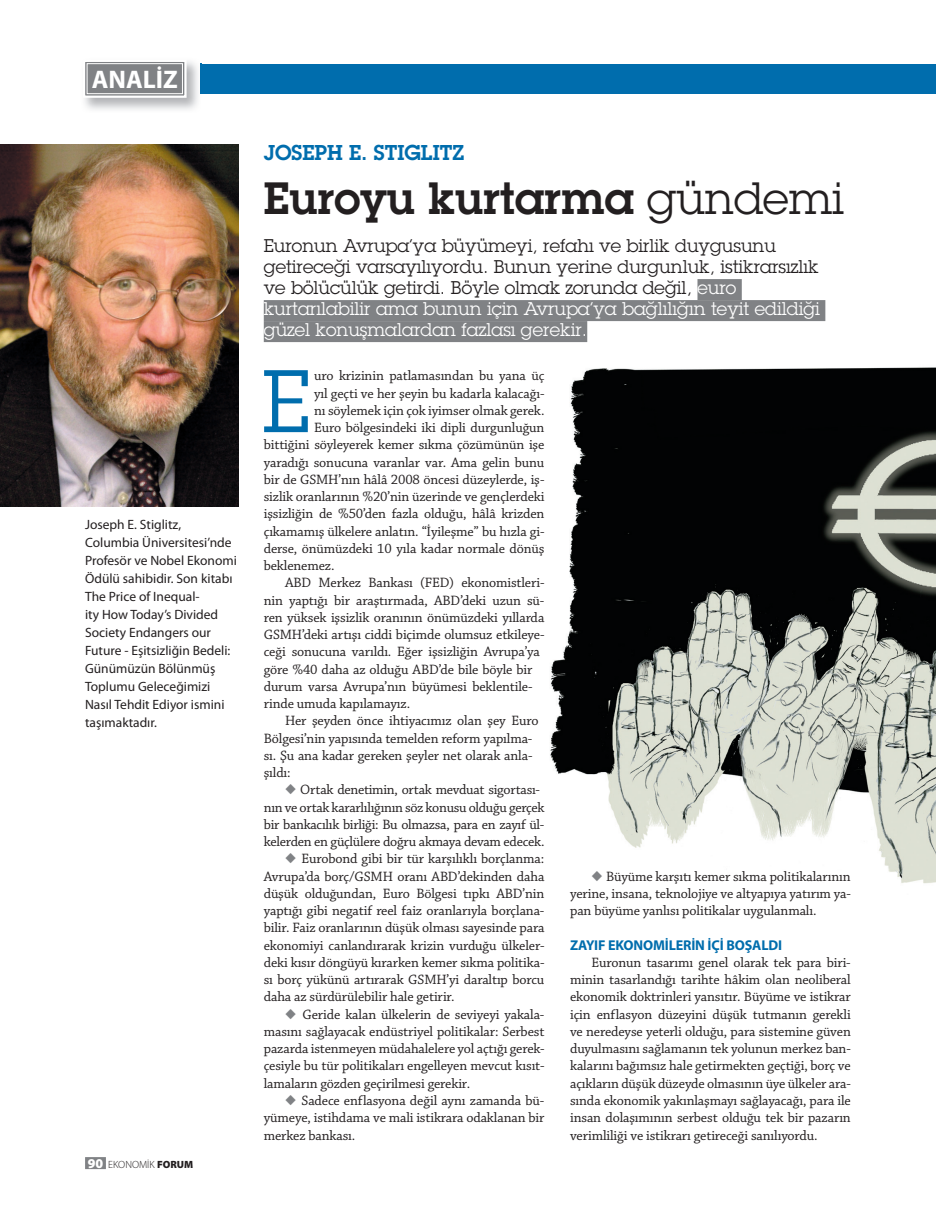
<style>
.page{position:relative;width:936px;height:1212px;background:#fff}
.page>*{position:absolute;margin:0;border:0;box-sizing:border-box;transform-origin:0 0}
.t1{font:86.7px "Lubalin Graph Turk";color:#006dad}
.t2{font:44.25px "Lubalin Graph Turk B";color:#231f20}
.t3{font:700 25.5px "Myriad Pro";color:#fff}
.t4{font:21px "Lubalin Graph Turk B";color:#006dad}
.t5{font:18px/21px "Lubalin Graph Turk";color:#231f20}
.t6{font:14.25px/17.2px "Chaparral Pro";letter-spacing:-.01em;color:#231f20;text-align:justify}
.t7{font:700 14.25px "Myriad Pro";letter-spacing:-.01em;color:#006dad}
.t8{font:13.5px/18px "Myriad Pro";color:#231f20}
.t9{font:300 10.5px "Myriad Pro";color:#231f20}
.s1{font-weight:900;font-size:13.5px;color:#fff}
.s2{font-weight:900}
.s3{font-family:"Lubalin Graph Turk"}
.s4{color:#fff}
.s5{color:#808285}
</style>
<div class="page">
<img style="left:550px;top:367px;width:385px;height:517px">
<div style="left:201px;top:64px;width:734px;height:30px;background:#006dad"></div>
<img style="left:84px;top:61px;width:117px;height:49px">
<svg style="left:84px;top:61px;width:104px;height:38px;background:#949698"></svg>
<div style="left:87px;top:63px;width:96px;height:31px;border:1px solid #fff"></div>
<div style="left:85px;top:1157px;width:21px;height:12px;background:#808285"></div>
<img style="left:0;top:145px;width:238px;height:361px">
<div style="left:697px;top:279px;width:44px;height:21px;background:#808285"></div>
<div style="left:264px;top:300px;width:561px;height:21px;background:#808285"></div>
<div style="left:264px;top:321px;width:323px;height:21px;background:#808285"></div>
<h3 class="t3" style="left:92px;top:70px;width:88px">ANALİZ</h3>
<p class="t8" style="left:85px;top:516px;width:153px">Joseph E. Stiglitz,<br>Columbia Üniversitesi’nde<br>Profesör ve Nobel Ekonomi<br>Ödülü sahibidir. Son kitabı<br>The Price of Inequal-<br>ity How Today’s Divided<br>Society Endangers our<br>Future - Eşitsizliğin Bedeli:<br>Günümüzün Bölünmüş<br>Toplumu Geleceğimizi<br>Nasıl Tehdit Ediyor ismini taşımaktadır.</p>
<p class="t9" style="left:88px;top:1160px;width:107px"><span class="s1">90</span> EKONOMİK <span class="s2">FORUM</span></p>
<h3 class="t4" style="left:264px;top:138px;width:202px">JOSEPH E. STIGLITZ</h3>
<h2 class="t2" style="left:264px;top:169px;width:581px">Euroyu kurtarma <span class="s3">gündemi</span></h2>
<p class="t5" style="left:264px;top:235px;width:557px">Euronun Avrupa’ya büyümeyi, refahı ve birlik duygusunu getireceği varsayılıyordu. Bunun yerine durgunluk, istikrarsızlık ve bölücülük getirdi. Böyle olmak zorunda değil, <span class="s4">euro kurtarılabilir ama bunun için Avrupa’ya bağlılığın teyit edildiği güzel konuşmalardan fazlası gerekir.</span></p>
<h1 class="t1" style="left:262px;top:347px;width:50px">E</h1>
<p class="t6" style="left:314px;top:368px;width:232px">uro krizinin patlamasından bu yana üç</p>
<p class="t6" style="left:314px;top:386px;width:232px">yıl geçti ve her şeyin bu kadarla kalacağı-</p>
<p class="t6" style="left:314px;top:403px;width:232px">nı söylemek için çok iyimser olmak gerek.</p>
<p class="t6" style="left:314px;top:420px;width:232px">Euro bölgesindeki iki dipli durgunluğun</p>
<p class="t6" style="left:264px;top:437px;width:282px">bittiğini söyleyerek kemer sıkma çözümünün işe</p>
<p class="t6" style="left:264px;top:455px;width:282px">yaradığı sonucuna varanlar var. Ama gelin bunu</p>
<p class="t6" style="left:264px;top:472px;width:282px">bir de GSMH’nın hâlâ 2008 öncesi düzeylerde, iş-</p>
<p class="t6" style="left:264px;top:489px;width:282px">sizlik oranlarının %20’nin üzerinde ve gençlerdeki</p>
<p class="t6" style="left:264px;top:506px;width:282px">işsizliğin de %50’den fazla olduğu, hâlâ krizden</p>
<p class="t6" style="left:264px;top:524px;width:282px">çıkamamış ülkelere anlatın. “İyileşme” bu hızla gi-</p>
<p class="t6" style="left:264px;top:541px;width:282px">derse, önümüzdeki 10 yıla kadar normale dönüş</p>
<p class="t6" style="left:264px;top:558px;width:72px">beklenemez.</p>
<p class="t6" style="left:285px;top:575px;width:261px">ABD Merkez Bankası (FED) ekonomistleri-</p>
<p class="t6" style="left:264px;top:593px;width:282px">nin yaptığı bir araştırmada, ABD’deki uzun sü-</p>
<p class="t6" style="left:264px;top:610px;width:282px">ren yüksek işsizlik oranının önümüzdeki yıllarda</p>
<p class="t6" style="left:264px;top:627px;width:282px">GSMH’deki artışı ciddi biçimde olumsuz etkileye-</p>
<p class="t6" style="left:264px;top:644px;width:278px">ceği sonucuna varıldı. Eğer işsizliğin Avrupa’ya</p>
<p class="t6" style="left:264px;top:662px;width:270px">göre %40 daha az olduğu ABD’de bile böyle bir</p>
<p class="t6" style="left:264px;top:679px;width:270px">durum varsa Avrupa’nın büyümesi beklentile-</p>
<p class="t6" style="left:264px;top:696px;width:148px">rinde umuda kapılamayız.</p>
<p class="t6" style="left:285px;top:713px;width:255px">Her şeyden önce ihtiyacımız olan şey Euro</p>
<p class="t6" style="left:264px;top:731px;width:270px">Bölgesi’nin yapısında temelden reform yapılma-</p>
<p class="t6" style="left:264px;top:748px;width:270px">sı. Şu ana kadar gereken şeyler net olarak anla-</p>
<p class="t6" style="left:264px;top:765px;width:28px">şıldı:</p>
<p class="t6" style="left:264px;top:782px;width:282px;text-align:left;text-indent:21px"><span class="s5">◆</span> Ortak denetimin, ortak mevduat sigortası&shy;nın ve ortak kararlılığının söz konusu olduğu gerçek bir bankacılık birliği: Bu olmazsa, para en zayıf ül&shy;kelerden en güçlülere doğru akmaya devam edecek.</p>
<p class="t6" style="left:264px;top:851px;width:282px;text-indent:21px"><span class="s5">◆</span> Eurobond gibi bir tür karşılıklı borçlanma:<br>Avrupa’da borç/GSMH oranı ABD’dekinden daha düşük olduğundan, Euro Bölgesi tıpkı ABD’nin yaptığı gibi negatif reel faiz oranlarıyla borçlana&shy;bilir. Faiz oranlarının düşük olması sayesinde para ekonomiyi canlandırarak krizin vurduğu ülkeler&shy;deki kısır döngüyü kırarken kemer sıkma politika&shy;sı borç yükünü artırarak GSMH’yi daraltıp borcu daha az sürdürülebilir hale getirir.</p>
<p class="t6" style="left:264px;top:1007px;width:282px;text-indent:21px"><span class="s5">◆</span> Geride kalan ülkelerin de seviyeyi yakala&shy;masını sağlayacak endüstriyel politikalar: Serbest pazarda istenmeyen müdahalelere yol açtığı gerek&shy;çesiyle bu tür politikaları engelleyen mevcut kısıt&shy;lamaların gözden geçirilmesi gerekir.</p>
<p class="t6" style="left:264px;top:1093px;width:282px;text-indent:21px"><span class="s5">◆</span> Sadece enflasyona değil aynı zamanda bü&shy;yümeye, istihdama ve mali istikrara odaklanan bir merkez bankası.</p>
<p class="t6" style="left:570px;top:869px;width:282px;text-indent:21px"><span class="s5">◆</span> Büyüme karşıtı kemer sıkma politikalarının yerine, insana, teknolojiye ve altyapıya yatırım ya&shy;pan büyüme yanlısı politikalar uygulanmalı.</p>
<p class="t7" style="left:570px;top:939px;width:213px">ZAYIF EKONOMİLERİN İÇİ BOŞALDI</p>
<p class="t6" style="left:570px;top:955px;width:282px;text-indent:21px">Euronun tasarımı genel olarak tek para biri&shy;minin tasarlandığı tarihte hâkim olan neoliberal ekonomik doktrinleri yansıtır. Büyüme ve istikrar için enflasyon düzeyini düşük tutmanın gerekli ve neredeyse yeterli olduğu, para sistemine güven duyulmasını sağlamanın tek yolunun merkez ban&shy;kalarını bağımsız hale getirmekten geçtiği, borç ve açıkların düşük düzeyde olmasının üye ülkeler ara&shy;sında ekonomik yakınlaşmayı sağlayacağı, para ile insan dolaşımının serbest olduğu tek bir pazarın verimliliği ve istikrarı getireceği sanılıyordu.</p>
</div>
